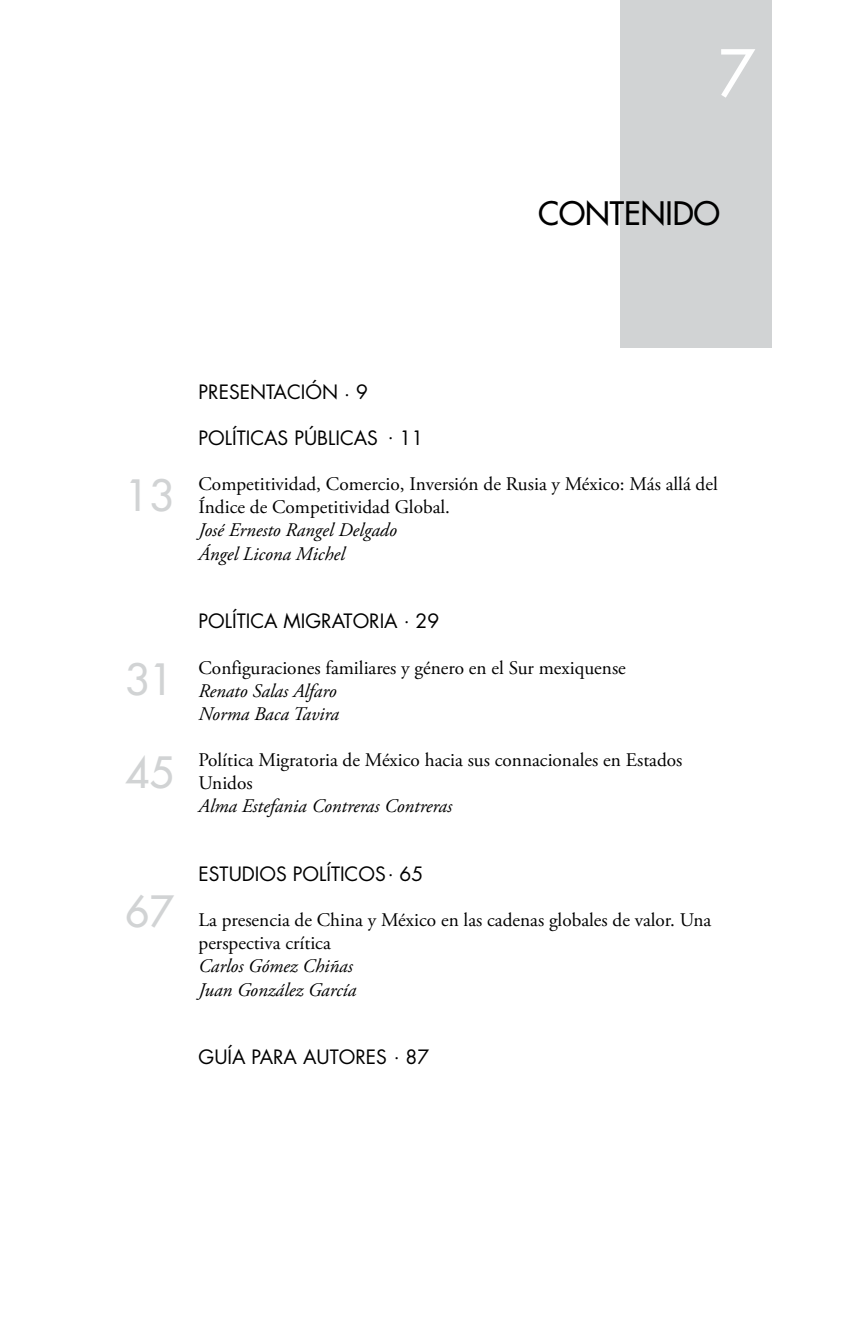
<style>
.page{position:relative;width:844px;height:1340px;background:#fff}
.page>*{position:absolute;margin:0;border:0;box-sizing:border-box;transform-origin:0 0}
.t1{font:500 63px "Futura Std";color:#fff}
.t2{font:500 42px "Futura Std";color:#d1d3d4}
.t3{font:500 31.5px "Futura Std";color:#000}
.t4{font:19.25px/23.1px "Adobe Garamond Pro";color:#000}
.t5{font:italic 19.25px/23.1px "Adobe Garamond Pro";color:#000}
.t6{font:19.25px "Futura Std";color:#000}
</style>
<div class="page">
<div style="left:620px;top:0;width:151px;height:347px;background:#d1d3d4"></div>
<h1 class="t1" style="left:718px;top:34px;width:38px">7</h1>
<h3 class="t3" style="left:538px;top:193px;width:183px">CONTENIDO</h3>
<h2 class="t2" style="left:125px;top:468px;width:50px">13</h2>
<h2 class="t2" style="left:125px;top:653px;width:50px">31</h2>
<h2 class="t2" style="left:125px;top:746px;width:50px">45</h2>
<h2 class="t2" style="left:125px;top:884px;width:50px">67</h2>
<p class="t6" style="left:198px;top:380px;width:171px">PRESENTACIÓN . 9</p>
<p class="t6" style="left:198px;top:425px;width:226px">POLÍTICAS PÚBLICAS . 11</p>
<p class="t4" style="left:198px;top:473px;width:520px">Competitividad, Comercio, Inversión de Rusia y México: Más allá del<br>Índice de Competitividad Global.</p>
<p class="t5" style="left:198px;top:519px;width:200px">José Ernesto Rangel Delgado<br>Ángel Licona Michel</p>
<p class="t6" style="left:198px;top:608px;width:242px">POLÍTICA MIGRATORIA . 29</p>
<p class="t4" style="left:198px;top:656px;width:428px">Configuraciones familiares y género en el Sur mexiquense</p>
<p class="t5" style="left:198px;top:679px;width:142px">Renato Salas Alfaro<br>Norma Baca Tavira</p>
<p class="t4" style="left:198px;top:749px;width:485px">Política Migratoria de México hacia sus connacionales en Estados<br>Unidos</p>
<p class="t5" style="left:198px;top:795px;width:255px">Alma Estefania Contreras Contreras</p>
<p class="t6" style="left:198px;top:861px;width:226px">ESTUDIOS POLÍTICOS. 65</p>
<p class="t4" style="left:198px;top:909px;width:514px">La presencia de China y México en las cadenas globales de valor. Una perspectiva crítica</p>
<p class="t5" style="left:198px;top:955px;width:159px">Carlos Gómez Chiñas<br>Juan González García</p>
<p class="t6" style="left:198px;top:1044px;width:232px">GUÍA PARA AUTORES . 87</p>
</div>
